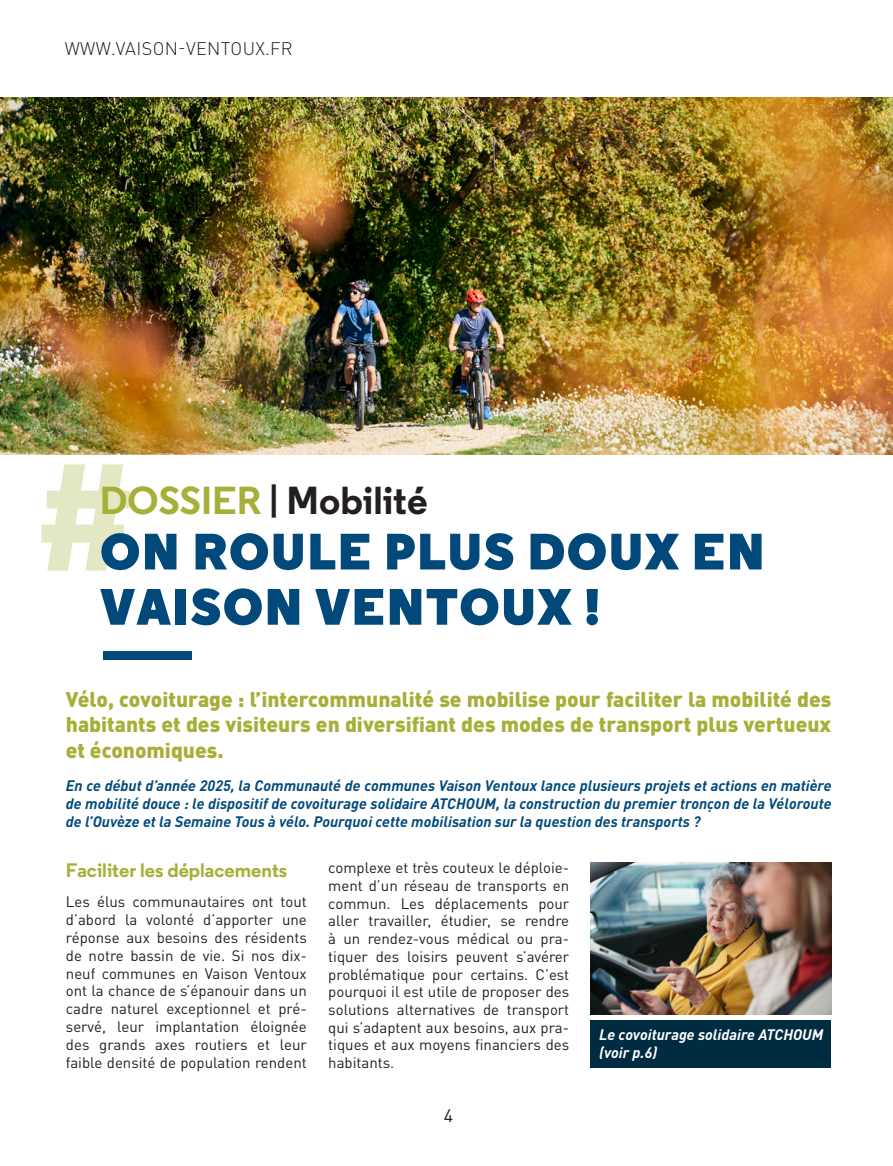
<style>
.page{position:relative;width:893px;height:1166px;background:#fff}
.page>*{position:absolute;margin:0;border:0;box-sizing:border-box;transform-origin:0 0}
.t1{font:900 51px/55.2px "Regular";letter-spacing:.035em;color:#01497b}
.t2{font:700 39px "Regular";color:#231f20}
.t3{font:900 21px/25.2px "DIN Pro";color:#a7af38;text-align:justify}
.t4{font:700 19.5px "Regular";color:#a7af38}
.t5{font:300 18px "DIN Pro";letter-spacing:.02em;color:#231f20}
.t6{font:18px "DIN Pro";color:#231f20}
.t7{font:15px/17.7px "DIN Pro";color:#231f20;text-align:justify}
.t8{font:italic 700 15px/18px "DIN Pro";color:#01497b;text-align:justify}
.t9{font:italic 700 15px/17.9px "DIN Pro";color:#fff}
.s1{color:#a7af38}
</style>
<div class="page">
<hr style="left:892px;top:719px;width:1px;height:293px;background:#bcbdc0">
<img style="left:590px;top:862px;width:241px;height:152px">
<img style="left:0;top:98px;width:893px;height:357px">
<svg style="left:41px;top:464px;width:88px;height:106px"></svg>
<div style="left:104px;top:651px;width:88px;height:9px;background:#01497b"></div>
<div style="left:590px;top:1020px;width:241px;height:47px;background:#002c42"></div>
<hr style="left:892px;top:1020px;width:1px;height:47px;background:#002c42">
<p class="t5" style="left:65px;top:35px;width:229px">WWW.VAISON-VENTOUX.FR</p>
<p class="t2" style="left:100px;top:475px;width:329px"><span class="s1">DOSSIER</span> | Mobilité</p>
<p class="t1" style="left:100px;top:524px;width:666px">ON ROULE PLUS DOUX EN<br>VAISON VENTOUX !</p>
<p class="t3" style="left:66px;top:684px;width:767px">Vélo, covoiturage : l’intercommunalité se mobilise pour faciliter la mobilité des habitants et des visiteurs en diversifiant des modes de transport plus vertueux et économiques.</p>
<p class="t8" style="left:66px;top:774px;width:767px">En ce début d’année 2025, la Communauté de communes Vaison Ventoux lance plusieurs projets et actions en matière de mobilité douce : le dispositif de covoiturage solidaire ATCHOUM, la construction du premier tronçon de la Véloroute de l’Ouvèze et la Semaine Tous à vélo. Pourquoi cette mobilisation sur la question des transports ?</p>
<p class="t4" style="left:66px;top:857px;width:223px">Faciliter les déplacements</p>
<p class="t7" style="left:66px;top:891px;width:242px">Les élus communautaires ont tout d’abord la volonté d’apporter une réponse aux besoins des résidents de notre bassin de vie. Si nos dix&shy;neuf communes en Vaison Ventoux ont la chance de s’épanouir dans un cadre naturel exceptionnel et pré&shy;servé, leur implantation éloignée des grands axes routiers et leur faible densité de population rendent</p>
<p class="t7" style="left:328px;top:857px;width:242px">complexe et très couteux le déploie&shy;ment d’un réseau de transports en commun. Les déplacements pour aller travailler, étudier, se rendre à un rendez-vous médical ou pra&shy;tiquer des loisirs peuvent s’avérer problématique pour certains. C’est pourquoi il est utile de proposer des solutions alternatives de transport qui s’adaptent aux besoins, aux pra&shy;tiques et aux moyens financiers des habitants.</p>
<p class="t9" style="left:599px;top:1023px;width:226px">Le covoiturage solidaire ATCHOUM (voir p.6)</p>
<p class="t6" style="left:444px;top:1101px;width:11px">4</p>
</div>
